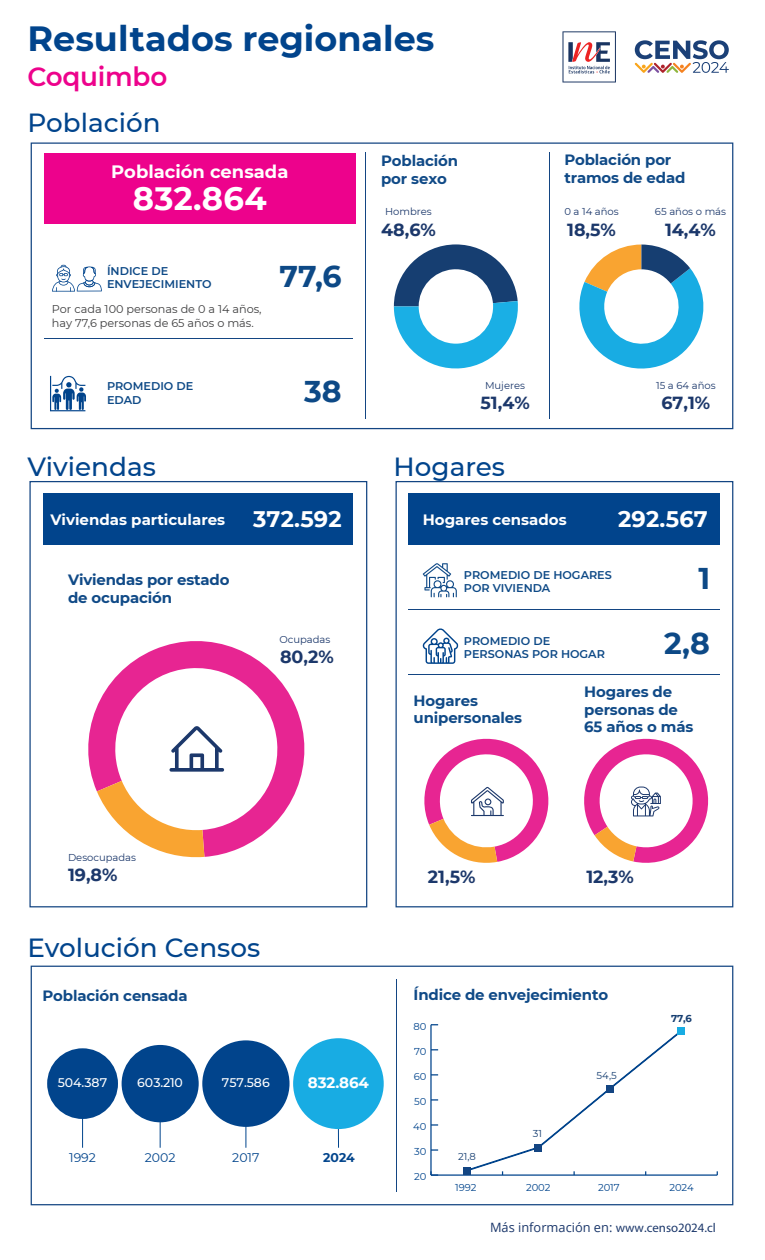
<style>
.page{position:relative;width:765px;height:1260px;background:#fff}
.page>*{position:absolute;margin:0;border:0;box-sizing:border-box;transform-origin:0 0}
.t1{font:700 35px "Montserrat";color:#01448c}
.t2{font:700 32.25px "Montserrat";letter-spacing:.01em;color:#fff}
.t3{font:700 30px "Montserrat";color:#0d4986}
.t4{font:500 26.25px "Montserrat";color:#01448c}
.t5{font:600 26.25px "Montserrat";letter-spacing:-.01em;color:#ed028c}
.t6{font:700 22.5px "Montserrat";letter-spacing:.01em;color:#fff}
.t7{font:700 17.88px "Montserrat";color:#fff}
.t8{font:700 17.5px "Montserrat";color:#1c386b}
.t9{font:700 15px "Montserrat";color:#fff}
.t10{font:700 14.88px/17.9px "Montserrat";letter-spacing:-.01em;color:#104a87}
.t11{font:12.88px "Open Sans";color:#1c386b}
.t12{font:500 12.5px "Montserrat";letter-spacing:-.01em;color:#fff}
.t13{font:12.5px "Montserrat";color:#01448c}
.t14{font:700 12.5px "Montserrat";color:#01448c}
.t15{font:600 11.25px/13.5px "Montserrat";color:#0d4986}
.t16{font:11.25px/13.5px "Montserrat";color:#3e3e3f}
.t17{font:10px "Montserrat";color:#1c386b}
.t18{font:10px "Montserrat";color:#01448c}
.t19{font:10px "Montserrat";color:#163e71}
.t20{font:700 10px "Montserrat";color:#163e71}
.s1{font-size:22.5px}
.s2{font-family:"Open Sans Roman";font-weight:700}
</style>
<div class="page">
<svg style="left:562px;top:31px;width:54px;height:51px"></svg>
<svg style="left:635px;top:40px;width:94px;height:33px"></svg>
<div style="left:44px;top:153px;width:312px;height:71px;background:#ed028c"></div>
<hr style="left:549px;top:152px;width:1px;height:267px;background:#134582">
<hr style="left:366px;top:152px;width:1px;height:267px;background:#134582">
<svg style="left:50px;top:376px;width:36px;height:35px"></svg>
<div style="left:29px;top:481px;width:338px;height:426px;border:1px solid #134582"></div>
<div style="left:44px;top:494px;width:309px;height:51px;background:#01448c"></div>
<div style="left:31px;top:966px;width:702px;height:239px;border:1px solid #134582"></div>
<hr style="left:44px;top:338px;width:309px;height:1px;background:#134582">
<svg style="left:52px;top:265px;width:50px;height:27px"></svg>
<hr style="left:409px;top:609px;width:311px;height:1px;background:#134582">
<div style="left:396px;top:481px;width:337px;height:426px;border:1px solid #134582"></div>
<div style="left:409px;top:494px;width:311px;height:51px;background:#01448c"></div>
<hr style="left:409px;top:674px;width:311px;height:1px;background:#134582">
<svg style="left:423px;top:628px;width:35px;height:36px"></svg>
<svg style="left:423px;top:563px;width:34px;height:34px"></svg>
<hr style="left:82px;top:1110px;width:1px;height:38px;background:#01448c">
<hr style="left:160px;top:1110px;width:1px;height:38px;background:#01448c">
<hr style="left:246px;top:1110px;width:1px;height:38px;background:#01448c">
<hr style="left:338px;top:1110px;width:1px;height:38px;background:#01448c">
<hr style="left:431px;top:1174px;width:286px;height:2px;background:#01448c">
<hr style="left:430px;top:1025px;width:2px;height:150px;background:#01448c">
<svg style="left:430px;top:1171px;width:8px;height:5px"></svg>
<svg style="left:431px;top:1149px;width:7px;height:2px"></svg>
<svg style="left:431px;top:1124px;width:7px;height:2px"></svg>
<svg style="left:431px;top:1099px;width:7px;height:2px"></svg>
<svg style="left:466px;top:1030px;width:217px;height:145px"></svg>
<div style="left:678px;top:1027px;width:7px;height:8px;background:#18ace3"></div>
<div style="left:606px;top:1085px;width:8px;height:7px;background:#134582"></div>
<div style="left:535px;top:1144px;width:7px;height:7px;background:#134582"></div>
<div style="left:463px;top:1167px;width:8px;height:7px;background:#134582"></div>
<hr style="left:396px;top:979px;width:1px;height:213px;background:#134582">
<div style="left:47px;top:1048px;width:71px;height:71px;background:#01448c;border-radius:50%"></div>
<div style="left:122px;top:1045px;width:77px;height:77px;background:#01448c;border-radius:50%"></div>
<div style="left:202px;top:1040px;width:88px;height:87px;background:#01448c;border-radius:50%"></div>
<div style="left:293px;top:1038px;width:91px;height:91px;background:#18ace3;border-radius:50%"></div>
<svg style="left:394px;top:244px;width:124px;height:125px"></svg>
<svg style="left:579px;top:245px;width:125px;height:124px"></svg>
<svg style="left:88px;top:641px;width:217px;height:216px"></svg>
<svg style="left:97px;top:781px;width:107px;height:77px"></svg>
<svg style="left:424px;top:738px;width:125px;height:125px"></svg>
<svg style="left:584px;top:738px;width:125px;height:125px"></svg>
<h1 class="t1" style="left:28px;top:13px;width:408px">Resultados regionales</h1>
<h3 class="t5" style="left:28px;top:58px;width:141px">Coquimbo</h3>
<h3 class="t4" style="left:28px;top:105px;width:135px">Población</h3>
<p class="t7" style="left:111px;top:159px;width:179px">Población censada</p>
<h2 class="t2" style="left:133px;top:175px;width:135px">832.864</h2>
<p class="t15" style="left:107px;top:264px;width:106px">ÍNDICE DE<br>ENVEJECIMIENTO</p>
<h3 class="t3" style="left:279px;top:255px;width:64px">77,6</h3>
<p class="t16" style="left:52px;top:302px;width:211px">Por cada 100 personas de 0 a 14 años, hay 77,6 personas de 65 años o más.</p>
<p class="t15" style="left:107px;top:379px;width:88px">PROMEDIO DE<br>EDAD</p>
<h3 class="t3" style="left:304px;top:370px;width:39px">38</h3>
<p class="t10" style="left:381px;top:151px;width:78px">Población por sexo</p>
<p class="t17" style="left:385px;top:205px;width:48px">Hombres</p>
<p class="t8" style="left:381px;top:217px;width:56px">48,6%</p>
<p class="t17" style="left:485px;top:378px;width:41px">Mujeres</p>
<p class="t8" style="left:480px;top:390px;width:51px">51,4%</p>
<h3 class="t4" style="left:28px;top:448px;width:130px">Viviendas</h3>
<h3 class="t4" style="left:394px;top:448px;width:113px">Hogares</h3>
<p class="t10" style="left:564px;top:150px;width:123px">Población por tramos de edad</p>
<p class="t17" style="left:564px;top:205px;width:56px">0 a 14 años</p>
<p class="t8" style="left:567px;top:217px;width:50px">18,5%</p>
<p class="t17" style="left:655px;top:205px;width:73px">65 años o más</p>
<p class="t8" style="left:665px;top:217px;width:52px">14,4%</p>
<p class="t17" style="left:656px;top:378px;width:61px">15 a 64 años</p>
<p class="t8" style="left:661px;top:390px;width:50px">67,1%</p>
<p class="t9" style="left:50px;top:509px;width:293px">Viviendas particulares <span class="s1">372.592</span></p>
<p class="t10" style="left:68px;top:570px;width:163px">Viviendas por estado de ocupación</p>
<p class="t17" style="left:279px;top:633px;width:53px">Ocupadas</p>
<p class="t8" style="left:280px;top:645px;width:55px">80,2%</p>
<p class="t17" style="left:68px;top:850px;width:70px">Desocupadas</p>
<p class="t8" style="left:68px;top:862px;width:51px">19,8%</p>
<h3 class="t4" style="left:28px;top:930px;width:234px">Evolución Censos</h3>
<p class="t9" style="left:423px;top:509px;width:145px">Hogares censados</p>
<h3 class="t6" style="left:618px;top:503px;width:91px">292.567</h3>
<h3 class="t3" style="left:698px;top:556px;width:13px">1</h3>
<p class="t15" style="left:464px;top:568px;width:149px">PROMEDIO DE HOGARES<br>POR VIVIENDA</p>
<p class="t15" style="left:464px;top:633px;width:142px">PROMEDIO DE<br>PERSONAS POR HOGAR</p>
<h3 class="t3" style="left:664px;top:622px;width:47px">2,8</h3>
<p class="t10" style="left:414px;top:691px;width:110px">Hogares unipersonales</p>
<p class="t10" style="left:584px;top:682px;width:111px">Hogares de personas de<br>65 años o más</p>
<p class="t8" style="left:428px;top:865px;width:49px">21,5%</p>
<p class="t8" style="left:586px;top:865px;width:49px">12,3%</p>
<p class="t10" style="left:42px;top:986px;width:147px">Población censada</p>
<p class="t10" style="left:414px;top:985px;width:196px">Índice de envejecimiento</p>
<p class="t18" style="left:414px;top:1019px;width:14px">80</p>
<p class="t12" style="left:58px;top:1074px;width:51px">504.387</p>
<p class="t12" style="left:137px;top:1074px;width:47px">603.210</p>
<p class="t12" style="left:222px;top:1074px;width:50px">757.586</p>
<p class="t9" style="left:308px;top:1072px;width:63px">832.864</p>
<p class="t13" style="left:69px;top:1149px;width:28px">1992</p>
<p class="t13" style="left:145px;top:1149px;width:32px">2002</p>
<p class="t13" style="left:232px;top:1149px;width:29px">2017</p>
<p class="t14" style="left:323px;top:1149px;width:33px;rotate:-1deg">2024</p>
<p class="t18" style="left:414px;top:1044px;width:14px">70</p>
<p class="t18" style="left:414px;top:1069px;width:14px">60</p>
<p class="t18" style="left:414px;top:1095px;width:14px">50</p>
<p class="t18" style="left:413px;top:1120px;width:15px">40</p>
<p class="t18" style="left:414px;top:1145px;width:14px">30</p>
<p class="t18" style="left:414px;top:1170px;width:14px">20</p>
<p class="t19" style="left:458px;top:1149px;width:19px">21,8</p>
<p class="t19" style="left:533px;top:1127px;width:11px">31</p>
<p class="t19" style="left:597px;top:1068px;width:22px">54,5</p>
<p class="t20" style="left:671px;top:1011px;width:22px">77,6</p>
<p class="t18" style="left:455px;top:1180px;width:23px">1992</p>
<p class="t18" style="left:526px;top:1180px;width:26px">2002</p>
<p class="t18" style="left:598px;top:1180px;width:23px">2017</p>
<p class="t18" style="left:669px;top:1180px;width:26px">2024</p>
<p class="t11" style="left:490px;top:1219px;width:227px">Más información en: <span class="s2">www.censo2024.cl</span></p>
</div>
